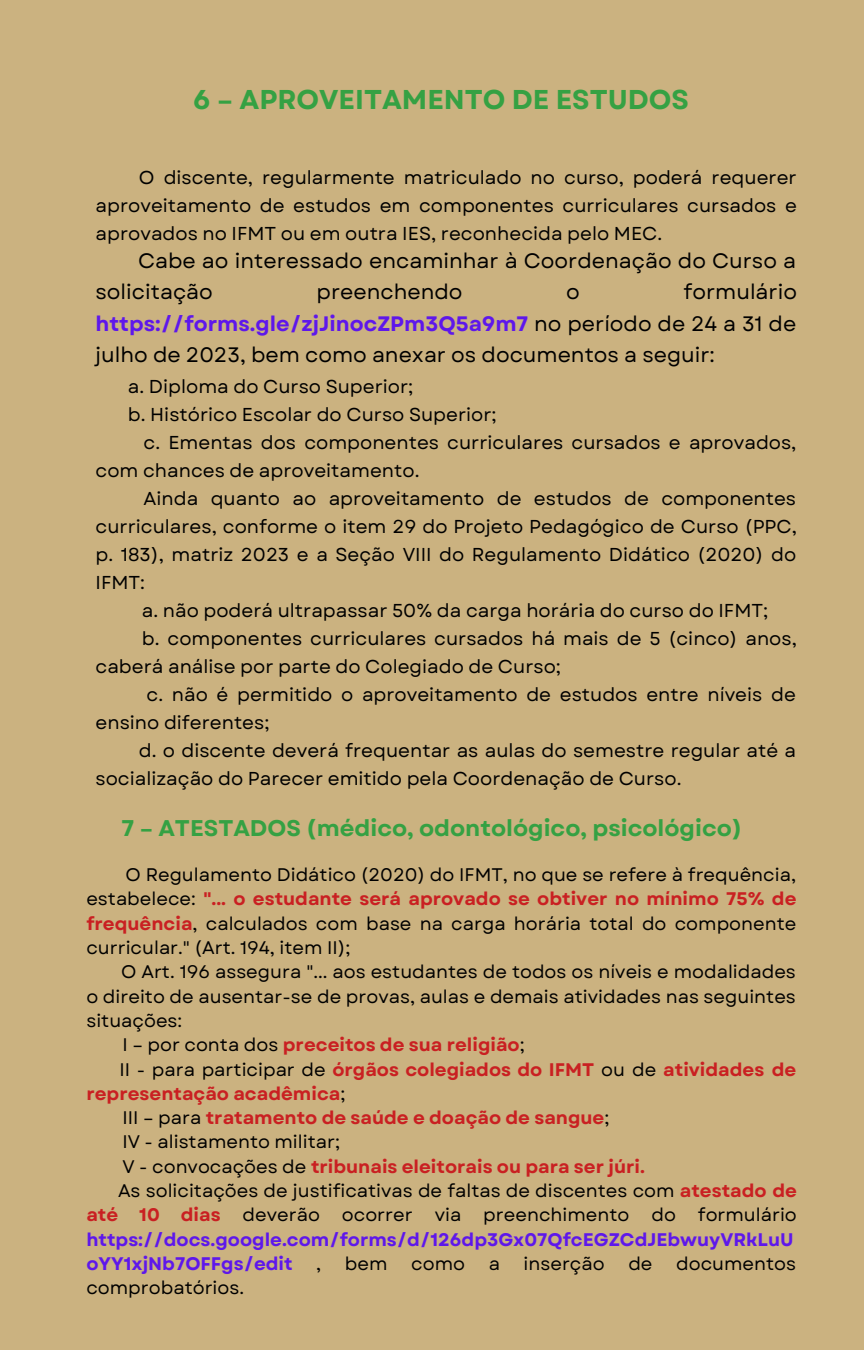
<style>
.page{position:relative;width:864px;height:1350px;background:#cbb280}
.page>*{position:absolute;margin:0;border:0;box-sizing:border-box;transform-origin:0 0}
.t1{font:700 27.22px "Garet";color:#35a143}
.t2{font:700 22.72px "Garet";color:#35a143}
.t3{font:20.93px/31.1px "Garet";color:#000}
.t4{font:18.68px/27.9px "Garet";color:#000}
.t5{font:18.22px/24.3px "Garet";color:#000;text-align:justify}
.t6{font:700 18.22px/24.3px "Garet";color:#c92022}
.s1{font-weight:700;color:#5e17eb}
.s2{font-weight:700;color:#c92022}
.s3{font-weight:400;color:#000}
</style>
<div class="page">
<p class="t1" style="left:193px;top:80px;width:497px">6 – APROVEITAMENTO DE ESTUDOS</p>
<p class="t4" style="left:96px;top:164px;width:703px;text-align:justify;text-indent:43px">O discente, regularmente matriculado no curso, poderá requerer aproveitamento de estudos em componentes curriculares cursados e aprovados no IFMT ou em outra IES, reconhecida pelo MEC.</p>
<p class="t3" style="left:96px;top:246px;width:702px;text-indent:42px">Cabe ao interessado encaminhar à Coordenação do Curso a solicitação</p>
<p class="t3" style="left:96px;top:277px;width:703px;text-align:justify;text-indent:588px">formulário <span class="s1">https://forms.gle/zjJinocZPm3Q5a9m7</span> no período de 24 a 31 de julho de 2023, bem como anexar os documentos a seguir:</p>
<p class="t4" style="left:128px;top:372px;width:287px">a. Diploma do Curso Superior;</p>
<p class="t4" style="left:128px;top:400px;width:370px">b. Histórico Escolar do Curso Superior;</p>
<p class="t4" style="left:96px;top:428px;width:702px;text-indent:48px">c. Ementas dos componentes curriculares cursados e aprovados, com chances de aproveitamento.</p>
<p class="t4" style="left:96px;top:484px;width:703px;text-align:justify;text-indent:48px">Ainda quanto ao aproveitamento de estudos de componentes curriculares, conforme o item 29 do Projeto Pedagógico de Curso (PPC, p. 183), matriz 2023 e a Seção VIII do Regulamento Didático (2020) do IFMT:</p>
<p class="t4" style="left:142px;top:596px;width:628px">a. não poderá ultrapassar 50% da carga horária do curso do IFMT;</p>
<p class="t4" style="left:96px;top:624px;width:703px;text-indent:46px">b. componentes curriculares cursados há mais de 5 (cinco) anos, caberá análise por parte do Colegiado de Curso;</p>
<p class="t4" style="left:96px;top:680px;width:702px;text-indent:51px">c. não é permitido o aproveitamento de estudos entre níveis de ensino diferentes;</p>
<p class="t4" style="left:96px;top:736px;width:702px;text-indent:43px">d. o discente deverá frequentar as aulas do semestre regular até a socialização do Parecer emitido pela Coordenação de Curso.</p>
<p class="t2" style="left:122px;top:811px;width:622px">7 – ATESTADOS (médico, odontológico, psicológico)</p>
<p class="t5" style="left:86px;top:863px;width:712px;text-indent:39px">O Regulamento Didático (2020) do IFMT, no que se refere à frequência, estabelece: <span class="s2">"... o estudante será aprovado se obtiver no mínimo 75% de frequência</span>, calculados com base na carga horária total do componente curricular." (Art. 194, item II);</p>
<p class="t5" style="left:86px;top:960px;width:711px;text-indent:35px">O Art. 196 assegura "... aos estudantes de todos os níveis e modalidades o direito de ausentar-se de provas, aulas e demais atividades nas seguintes situações:</p>
<p class="t6" style="left:123px;top:1033px;width:404px"><span class="s3">I – por conta dos</span> preceitos de sua religião<span class="s3">;</span></p>
<p class="t6" style="left:86px;top:1057px;width:711px;text-indent:33px"><span class="s3">II - para participar de</span> órgãos colegiados do IFMT <span class="s3">ou de</span> atividades de representação acadêmica<span class="s3">;</span></p>
<p class="t6" style="left:123px;top:1106px;width:488px"><span class="s3">III – para</span> tratamento de saúde e doação de sangue<span class="s3">;</span></p>
<p class="t5" style="left:123px;top:1130px;width:219px">IV - alistamento militar;</p>
<p class="t6" style="left:123px;top:1154px;width:524px"><span class="s3">V - convocações de</span> tribunais eleitorais ou para ser júri.</p>
<p class="t5" style="left:86px;top:1179px;width:712px;text-align:left;text-indent:32px">As solicitações de justificativas de faltas de discentes com <span class="s2">atestado de até 10 dias</span> deverão ocorrer via preenchimento do formulário <span class="s1">https://docs.google.com/forms/d/126dp3Gx07QfcEGZCdJEbwuyVRkLuU oYY1xjNb7OFFgs/edit</span></p>
<p class="t3" style="left:317px;top:277px;width:148px">preenchendo</p>
<p class="t3" style="left:566px;top:277px;width:15px">o</p>
<p class="t5" style="left:316px;top:1251px;width:7px">,</p>
<p class="t5" style="left:345px;top:1251px;width:44px">bem</p>
<p class="t5" style="left:411px;top:1251px;width:55px">como</p>
<p class="t5" style="left:489px;top:1251px;width:13px">a</p>
<p class="t5" style="left:524px;top:1251px;width:83px">inserção</p>
<p class="t5" style="left:628px;top:1251px;width:26px">de</p>
<p class="t5" style="left:676px;top:1251px;width:121px">documentos</p>
<p class="t5" style="left:86px;top:1276px;width:159px">comprobatórios.</p>
</div>
